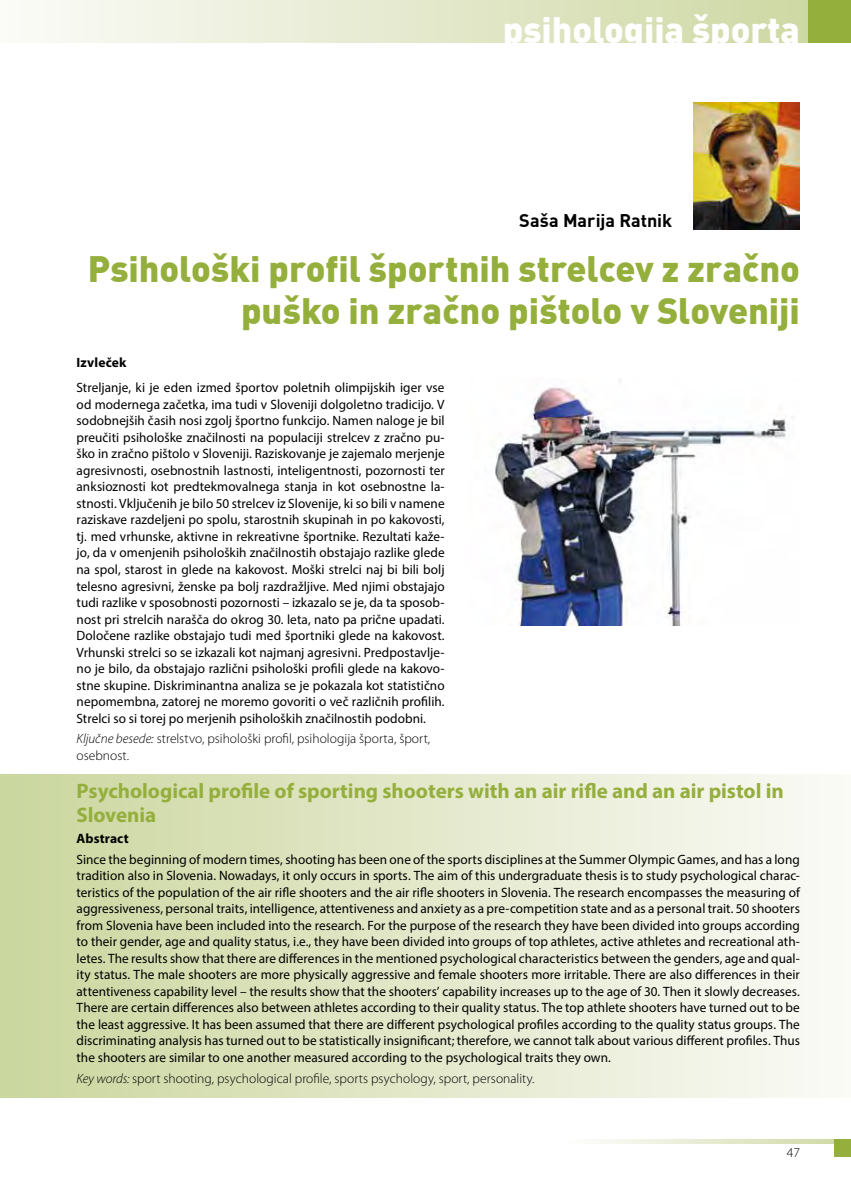
<style>
.page{position:relative;width:851px;height:1191px;background:#fff}
.page>*{position:absolute;margin:0;border:0;box-sizing:border-box;transform-origin:0 0}
.t1{font:900 36px/42px "DINCE";color:#95af3d;text-align:right}
.t2{font:900 36px "DINCE";color:#fff}
.t3{font:700 21px/24px "Myriad Pro";color:#95af3d}
.t4{font:700 18px "DINCE";color:#000}
.t5{font:13.5px/16.5px "Myriad Pro";letter-spacing:.005em;color:#000;text-align:justify}
.t6{font:300 13.5px/16.5px "Myriad Pro";letter-spacing:.005em;color:#000}
.t7{font:700 13.5px "Myriad Pro";letter-spacing:.01em;color:#000}
.s1{font-style:italic}
</style>
<div class="page">
<div style="left:0;top:0;width:850px;height:43px;background:linear-gradient(to right,#fbfbf9,#ccd6a0)"></div>
<div style="left:808px;top:0;width:42px;height:43px;background:#95af3d"></div>
<div style="left:561px;top:1140px;width:289px;height:17px;background:linear-gradient(to right,#fff,#ced8a3)"></div>
<div style="left:833px;top:1140px;width:17px;height:17px;background:#95af3d"></div>
<div style="left:561px;top:1144px;width:272px;height:13px;background:#fff"></div>
<div style="left:0;top:774px;width:850px;height:323px;background:linear-gradient(to right,#cbd69e,#fbfaf7)"></div>
<img style="left:693px;top:102px;width:106px;height:127px">
<img style="left:493px;top:378px;width:296px;height:247px">
<h1 class="t2" style="left:503px;top:5px;width:298px">psihologija športa</h1>
<h3 class="t4" style="left:519px;top:209px;width:154px">Saša Marija Ratnik</h3>
<h1 class="t1" style="left:88px;top:246px;width:713px">Psihološki profil športnih strelcev z zračno puško in zračno pištolo v Sloveniji</h1>
<p class="t7" style="left:77px;top:354px;width:52px">Izvleček</p>
<p class="t5" style="left:77px;top:379px;width:369px">Streljanje, ki je eden izmed športov poletnih olimpijskih iger vse od modernega začetka, ima tudi v Sloveniji dolgoletno tradicijo. V sodobnejših časih nosi zgolj športno funkcijo. Namen naloge je bil preučiti psihološke značilnosti na populaciji strelcev z zračno pu&shy;ško in zračno pištolo v Sloveniji. Raziskovanje je zajemalo merjenje agresivnosti, osebnostnih lastnosti, inteligentnosti, pozornosti ter anksioznosti kot predtekmovalnega stanja in kot osebnostne la&shy;stnosti. Vključenih je bilo 50 strelcev iz Slovenije, ki so bili v namene raziskave razdeljeni po spolu, starostnih skupinah in po kakovosti, tj. med vrhunske, aktivne in rekreativne športnike. Rezultati kaže&shy;jo, da v omenjenih psiholoških značilnostih obstajajo razlike glede na spol, starost in glede na kakovost. Moški strelci naj bi bili bolj telesno agresivni, ženske pa bolj razdražljive. Med njimi obstajajo tudi razlike v sposobnosti pozornosti – izkazalo se je, da ta sposob&shy;nost pri strelcih narašča do okrog 30. leta, nato pa prične upadati.<br>Določene razlike obstajajo tudi med športniki glede na kakovost.<br>Vrhunski strelci so se izkazali kot najmanj agresivni. Predpostavlje&shy;no je bilo, da obstajajo različni psihološki profili glede na kakovo&shy;stne skupine. Diskriminantna analiza se je pokazala kot statistično nepomembna, zatorej ne moremo govoriti o več različnih profilih.<br>Strelci so si torej po merjenih psiholoških značilnostih podobni.</p>
<p class="t6" style="left:77px;top:731px;width:355px"><span class="s1">Ključne besede:</span> strelstvo, psihološki profil, psihologija športa, šport, osebnost.</p>
<h2 class="t3" style="left:77px;top:778px;width:708px">Psychological profile of sporting shooters with an air rifle and an air pistol in<br>Slovenia</h2>
<p class="t7" style="left:77px;top:830px;width:54px">Abstract</p>
<p class="t5" style="left:77px;top:851px;width:724px">Since the beginning of modern times, shooting has been one of the sports disciplines at the Summer Olympic Games, and has a long tradition also in Slovenia. Nowadays, it only occurs in sports. The aim of this undergraduate thesis is to study psychological charac&shy;teristics of the population of the air rifle shooters and the air rifle shooters in Slovenia. The research encompasses the measuring of aggressiveness, personal traits, intelligence, attentiveness and anxiety as a pre-competition state and as a personal trait. 50 shooters from Slovenia have been included into the research. For the purpose of the research they have been divided into groups according to their gender, age and quality status, i.e., they have been divided into groups of top athletes, active athletes and recreational ath&shy;letes. The results show that there are differences in the mentioned psychological characteristics between the genders, age and qual&shy;ity status. The male shooters are more physically aggressive and female shooters more irritable. There are also differences in their attentiveness capability level – the results show that the shooters’ capability increases up to the age of 30. Then it slowly decreases.<br>There are certain differences also between athletes according to their quality status. The top athlete shooters have turned out to be the least aggressive. It has been assumed that there are different psychological profiles according to the quality status groups. The discriminating analysis has turned out to be statistically insignificant; therefore, we cannot talk about various different profiles. Thus the shooters are similar to one another measured according to the psychological traits they own.</p>
<p class="t6" style="left:77px;top:1070px;width:459px"><span class="s1">Key words:</span> sport shooting, psychological profile, sports psychology, sport, personality.</p>
<p class="t6" style="left:786px;top:1144px;width:15px">47</p>
</div>
